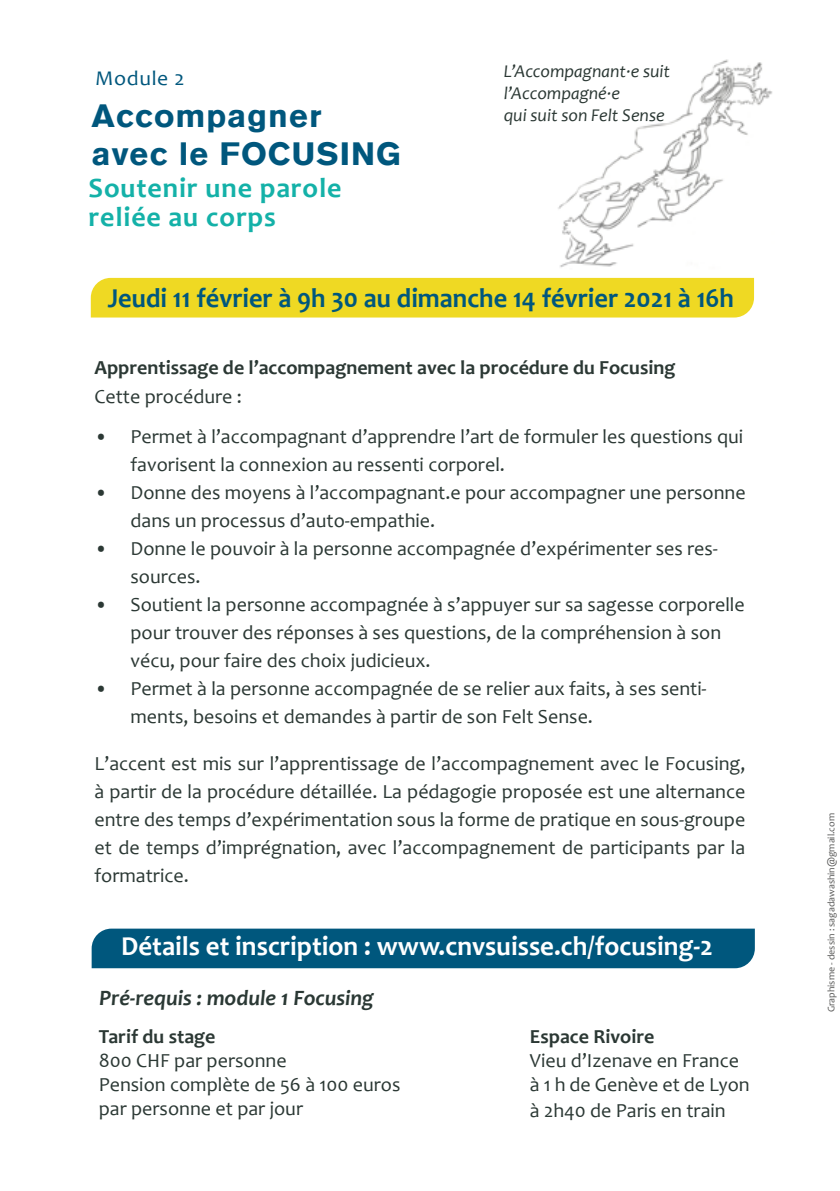
<style>
.page{position:relative;width:840px;height:1191px;background:#fff}
.page>*{position:absolute;margin:0;border:0;box-sizing:border-box;transform-origin:0 0}
.t1{font:900 31.6px/38px "Akzidenz Grotesk";letter-spacing:.03em;color:#00577d}
.t2{font:700 28px/28px "Candara";letter-spacing:.03em;color:#14b1a8}
.t3{font:700 27.6px "Candara";color:#fff}
.t4{font:700 27.6px "Candara";color:#00577d;scale:.96 1}
.t5{font:italic 700 22px "Candara";color:#2a3834}
.t6{font:21px "Candara";letter-spacing:.03em;color:#00577d}
.t7{font:20px/28px "Candara";color:#2b3834}
.t8{font:700 20px "Candara";color:#2b3834}
.t9{font:italic 18px/22px "Candara";color:#2b3834}
.t10{font:10px "Candara";color:#575756}
</style>
<div class="page">
<div style="left:91px;top:278px;width:662px;height:39px;background:#efd923"></div>
<div style="left:92px;top:928px;width:662px;height:40px;background:#00577d"></div>
<img style="left:558px;top:59px;width:215px;height:209px">
<p class="t6" style="left:95px;top:65px;width:91px">Module 2</p>
<p class="t9" style="left:503px;top:60px;width:168px">L’Accompagnant·e suit l’Accompagné·e<br>qui suit son Felt Sense</p>
<h1 class="t1" style="left:92px;top:97px;width:310px">Accompagner avec le FOCUSING</h1>
<h2 class="t2" style="left:89px;top:174px;width:254px">Soutenir une parole reliée au corps</h2>
<h3 class="t4" style="left:108px;top:280px;width:653px">Jeudi 11 février à 9h 30 au dimanche 14 février 2021 à 16h</h3>
<p class="t8" style="left:94px;top:355px;width:582px">Apprentissage de l’accompagnement avec la procédure du Focusing</p>
<p class="t7" style="left:94px;top:382px;width:149px">Cette procédure :</p>
<p class="t7" style="left:130px;top:422px;width:614px;text-indent:-36px">• Permet à l’accompagnant d’apprendre l’art de formuler les questions qui favorisent la connexion au ressenti corporel.</p>
<p class="t7" style="left:130px;top:478px;width:616px;text-indent:-36px">• Donne des moyens à l’accompagnant.e pour accompagner une personne dans un processus d’auto-empathie.</p>
<p class="t7" style="left:130px;top:534px;width:588px;text-indent:-36px">• Donne le pouvoir à la personne accompagnée d’expérimenter ses res&shy;sources.</p>
<p class="t7" style="left:130px;top:590px;width:615px;text-indent:-36px">• Soutient la personne accompagnée à s’appuyer sur sa sagesse corporelle pour trouver des réponses à ses questions, de la compréhension à son vécu, pour faire des choix judicieux.</p>
<p class="t7" style="left:130px;top:674px;width:577px;text-indent:-36px">• Permet à la personne accompagnée de se relier aux faits, à ses senti&shy;ments, besoins et demandes à partir de son Felt Sense.</p>
<p class="t7" style="left:94px;top:749px;width:652px;text-align:justify">L’accent est mis sur l’apprentissage de l’accompagnement avec le Focusing, à partir de la procédure détaillée. La pédagogie proposée est une alternance entre des temps d’expérimentation sous la forme de pratique en sous-groupe et de temps d’imprégnation, avec l’accompagnement de participants par la formatrice.</p>
<h3 class="t3" style="left:121px;top:929px;width:593px">Détails et inscription : www.cnvsuisse.ch/focusing-2</h3>
<p class="t5" style="left:99px;top:984px;width:276px">Pré-requis : module 1 Focusing</p>
<p class="t8" style="left:99px;top:1023px;width:118px">Tarif du stage</p>
<p class="t7" style="left:99px;top:1048px;width:303px;line-height:24px">800 CHF par personne<br>Pension complète de 56 à 100 euros par personne et par jour</p>
<p class="t8" style="left:529px;top:1023px;width:126px">Espace Rivoire</p>
<p class="t7" style="left:529px;top:1048px;width:221px;line-height:24px">Vieu d’Izenave en France à 1 h de Genève et de Lyon</p>
<p class="t7" style="left:529px;top:1096px;width:197px">à 2h40 de Paris en train</p>
<p class="t10" style="left:824px;top:1012px;width:201px;rotate:-90deg">Graphisme - dessin : sagadawashin@gmail.com</p>
</div>
